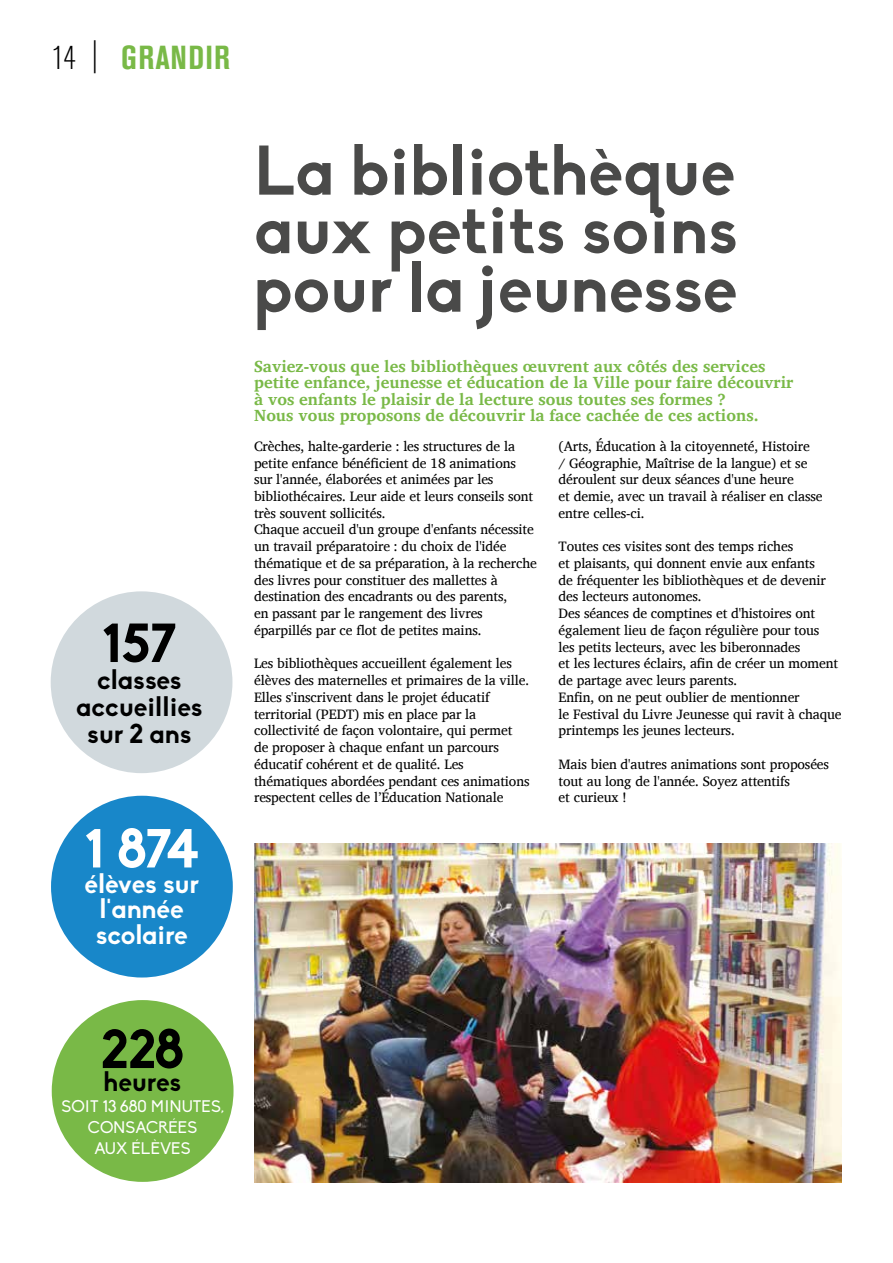
<style>
.page{position:relative;width:893px;height:1263px;background:#fff}
.page>*{position:absolute;margin:0;border:0;box-sizing:border-box;transform-origin:0 0}
.t1{font:700 69px/58.5px "Biko";color:#4a4a49;text-align:justify}
.t2{font:700 54px "Biko";letter-spacing:-.01em;color:#000}
.t3{font:700 54px "Biko";color:#fff}
.t4{font:700 condensed 33px "Akzidenz Grotesk BE";letter-spacing:.04em;color:#79b947}
.t5{font:700 27px/27px "Biko";color:#000;text-align:center}
.t6{font:700 27px/25.5px "Biko";color:#fff;text-align:center}
.t7{font:700 16.5px/16.5px "Charis SIL";color:#79b947}
.t8{font:16.5px/21px "Biko";color:#fff;text-align:center}
.t9{font:13.95px/16.8px "Charis SIL";letter-spacing:-.01em;color:#000}
.s1{font-weight:300;color:#000}
</style>
<div class="page">
<img style="left:254px;top:843px;width:588px;height:339px">
<div style="left:51px;top:796px;width:182px;height:181px;background:#1887c9;border-radius:50%"></div>
<div style="left:52px;top:1000px;width:182px;height:182px;background:#79b947;border-radius:50%"></div>
<div style="left:51px;top:591px;width:181px;height:182px;background:#d1d9dd;border-radius:50%"></div>
<h3 class="t4" style="left:52px;top:39px;width:179px"><span class="s1">14 |</span> GRANDIR</h3>
<h2 class="t2" style="left:103px;top:611px;width:75px">157</h2>
<h3 class="t5" style="left:76px;top:666px;width:128px">classes accueillies sur 2 ans</h3>
<h2 class="t3" style="left:85px;top:816px;width:115px">1 874</h2>
<h3 class="t6" style="left:85px;top:871px;width:116px">élèves sur l'année scolaire</h3>
<h1 class="t1" style="left:254px;top:142px;width:485px">La bibliothèque aux petits soins pour la jeunesse</h1>
<p class="t7" style="left:254px;top:358px;width:541px">Saviez-vous que les bibliothèques œuvrent aux côtés des services petite enfance, jeunesse et éducation de la Ville pour faire découvrir à vos enfants le plaisir de la lecture sous toutes ses formes ?<br>Nous vous proposons de découvrir la face cachée de ces actions.</p>
<p class="t9" style="left:254px;top:437px;width:284px">Crèches, halte-garderie : les structures de la petite enfance bénéficient de 18 animations sur l'année, élaborées et animées par les bibliothécaires. Leur aide et leurs conseils sont très souvent sollicités.<br>Chaque accueil d'un groupe d'enfants nécessite un travail préparatoire : du choix de l'idée thématique et de sa préparation, à la recherche des livres pour constituer des mallettes à destination des encadrants ou des parents,<br>en passant par le rangement des livres éparpillés par ce flot de petites mains.</p>
<p class="t9" style="left:254px;top:655px;width:277px">Les bibliothèques accueillent également les élèves des maternelles et primaires de la ville.<br>Elles s'inscrivent dans le projet éducatif territorial (PEDT) mis en place par la collectivité de façon volontaire, qui permet de proposer à chaque enfant un parcours éducatif cohérent et de qualité. Les thématiques abordées pendant ces animations respectent celles de l’Éducation Nationale</p>
<p class="t9" style="left:559px;top:437px;width:265px">(Arts, Éducation à la citoyenneté, Histoire<br>/ Géographie, Maîtrise de la langue) et se déroulent sur deux séances d'une heure<br>et demie, avec un travail à réaliser en classe entre celles-ci.</p>
<p class="t9" style="left:559px;top:538px;width:284px">Toutes ces visites sont des temps riches<br>et plaisants, qui donnent envie aux enfants<br>de fréquenter les bibliothèques et de devenir des lecteurs autonomes.<br>Des séances de comptines et d'histoires ont également lieu de façon régulière pour tous<br>les petits lecteurs, avec les biberonnades<br>et les lectures éclairs, afin de créer un moment de partage avec leurs parents.<br>Enfin, on ne peut oublier de mentionner<br>le Festival du Livre Jeunesse qui ravit à chaque printemps les jeunes lecteurs.</p>
<p class="t9" style="left:559px;top:756px;width:272px">Mais bien d'autres animations sont proposées tout au long de l'année. Soyez attentifs<br>et curieux !</p>
<h2 class="t2" style="left:101px;top:1017px;width:85px">228</h2>
<h3 class="t5" style="left:104px;top:1069px;width:79px">heures</h3>
<p class="t8" style="left:61px;top:1096px;width:164px">SOIT 13 680 MINUTES,<br>CONSACRÉES<br>AUX ÉLÈVES</p>
</div>
